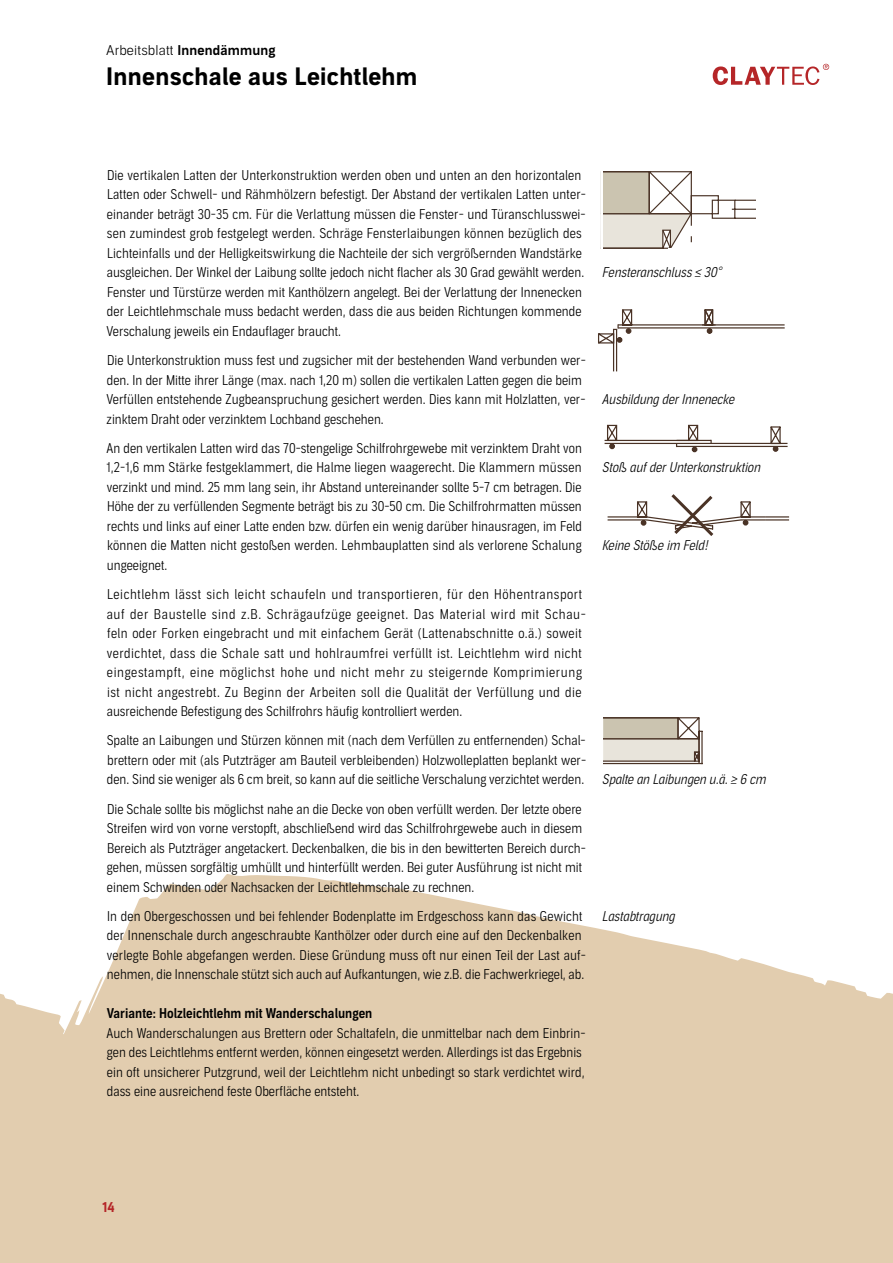
<style>
.page{position:relative;width:893px;height:1263px;background:#fff}
.page>*{position:absolute;margin:0;border:0;box-sizing:border-box;transform-origin:0 0}
.t1{font:700 24px "Aago";letter-spacing:.01em;color:#000}
.t2{font:300 13.5px/19.5px "Aago Condensed";letter-spacing:.005em;color:#000}
.t3{font:300 13.5px/19.5px "Aago Condensed";letter-spacing:.035em;color:#000}
.t4{font:italic 300 13.5px "Aago Condensed";color:#000}
.t5{font:13.5px "Aago Condensed Sm";color:#000}
.t6{font:300 13.5px "Aago";letter-spacing:.01em;color:#000}
.t7{font:700 13.5px "Aago";color:#b52628}
.s1{font-family:"Aago Sm";font-weight:400}
</style>
<div class="page">
<svg style="left:0;top:874px;width:893px;height:389px;background:#e6d4ba"></svg>
<svg style="left:713px;top:64px;width:116px;height:21px"></svg>
<svg style="left:603px;top:717px;width:100px;height:48px;background:#c8c1b5"></svg>
<svg style="left:600px;top:171px;width:156px;height:78px"></svg>
<hr style="left:601px;top:171px;width:1px;height:79px;background:#fff">
<svg style="left:598px;top:309px;width:192px;height:227px"></svg>
<p class="t6" style="left:106px;top:43px;width:171px">Arbeitsblatt <span class="s1">Innendämmung</span></p>
<h1 class="t1" style="left:106px;top:62px;width:313px">Innenschale aus Leichtlehm</h1>
<p class="t2" style="left:107px;top:166px;width:481px">Die vertikalen Latten der Unterkonstruktion werden oben und unten an den horizontalen Latten oder Schwell- und Rähmhölzern befestigt. Der Abstand der vertikalen Latten unter&shy;einander beträgt 30-35 cm. Für die Verlattung müssen die Fenster- und Türanschlusswei&shy;sen zumindest grob festgelegt werden. Schräge Fensterlaibungen können bezüglich des Lichteinfalls und der Helligkeitswirkung die Nachteile der sich vergrößernden Wandstärke ausgleichen. Der Winkel der Laibung sollte jedoch nicht flacher als 30 Grad gewählt werden.<br>Fenster und Türstürze werden mit Kanthölzern angelegt. Bei der Verlattung der Innenecken der Leichtlehmschale muss bedacht werden, dass die aus beiden Richtungen kommende Verschalung jeweils ein Endauflager braucht.</p>
<p class="t2" style="left:107px;top:351px;width:481px">Die Unterkonstruktion muss fest und zugsicher mit der bestehenden Wand verbunden wer&shy;den. In der Mitte ihrer Länge (max. nach 1,20 m) sollen die vertikalen Latten gegen die beim Verfüllen entstehende Zugbeanspruchung gesichert werden. Dies kann mit Holzlatten, ver&shy;zinktem Draht oder verzinktem Lochband geschehen.</p>
<p class="t2" style="left:106px;top:439px;width:477px;text-align:justify">An den vertikalen Latten wird das 70-stengelige Schilfrohrgewebe mit verzinktem Draht von 1,2-1,6 mm Stärke festgeklammert, die Halme liegen waagerecht. Die Klammern müssen verzinkt und mind. 25 mm lang sein, ihr Abstand untereinander sollte 5-7 cm betragen. Die Höhe der zu verfüllenden Segmente beträgt bis zu 30-50 cm. Die Schilfrohrmatten müssen rechts und links auf einer Latte enden bzw. dürfen ein wenig darüber hinausragen, im Feld können die Matten nicht gestoßen werden. Lehmbauplatten sind als verlorene Schalung ungeeignet.</p>
<p class="t3" style="left:107px;top:585px;width:481px">Leichtlehm lässt sich leicht schaufeln und transportieren, für den Höhentransport auf der Baustelle sind z.B. Schrägaufzüge geeignet. Das Material wird mit Schau&shy;feln oder Forken eingebracht und mit einfachem Gerät (Lattenabschnitte o.ä.) soweit verdichtet, dass die Schale satt und hohlraumfrei verfüllt ist. Leichtlehm wird nicht eingestampft, eine möglichst hohe und nicht mehr zu steigernde Komprimierung ist nicht angestrebt. Zu Beginn der Arbeiten soll die Qualität der Verfüllung und die ausreichende Befestigung des Schilfrohrs häufig kontrolliert werden.</p>
<p class="t2" style="left:107px;top:731px;width:481px;text-align:justify">Spalte an Laibungen und Stürzen können mit (nach dem Verfüllen zu entfernenden) Schal&shy;brettern oder mit (als Putzträger am Bauteil verbleibenden) Holzwolleplatten beplankt wer&shy;den. Sind sie weniger als 6 cm breit, so kann auf die seitliche Verschalung verzichtet werden.</p>
<p class="t2" style="left:107px;top:799px;width:481px">Die Schale sollte bis möglichst nahe an die Decke von oben verfüllt werden. Der letzte obere Streifen wird von vorne verstopft, abschließend wird das Schilfrohrgewebe auch in diesem Bereich als Putzträger angetackert. Deckenbalken, die bis in den bewitterten Bereich durch&shy;gehen, müssen sorgfältig umhüllt und hinterfüllt werden. Bei guter Ausführung ist nicht mit einem Schwinden oder Nachsacken der Leichtlehmschale zu rechnen.</p>
<p class="t2" style="left:107px;top:907px;width:479px">In den Obergeschossen und bei fehlender Bodenplatte im Erdgeschoss kann das Gewicht der Innenschale durch angeschraubte Kanthölzer oder durch eine auf den Deckenbalken verlegte Bohle abgefangen werden. Diese Gründung muss oft nur einen Teil der Last auf-- nehmen, die Innenschale stützt sich auch auf Aufkantungen, wie z.B. die Fachwerkriegel, ab.</p>
<p class="t5" style="left:107px;top:1006px;width:267px">Variante: Holzleichtlehm mit Wanderschalungen</p>
<p class="t2" style="left:107px;top:1024px;width:480px">Auch Wanderschalungen aus Brettern oder Schaltafeln, die unmittelbar nach dem Einbrin&shy;gen des Leichtlehms entfernt werden, können eingesetzt werden. Allerdings ist das Ergebnis ein oft unsicherer Putzgrund, weil der Leichtlehm nicht unbedingt so stark verdichtet wird, dass eine ausreichend feste Oberfläche entsteht.</p>
<p class="t4" style="left:602px;top:265px;width:121px">Fensteranschluss ≤ 30°</p>
<p class="t4" style="left:602px;top:391px;width:134px">Ausbildung der Innenecke</p>
<p class="t4" style="left:602px;top:460px;width:160px">Stoß auf der Unterkonstruktion</p>
<p class="t4" style="left:602px;top:538px;width:108px">Keine Stöße im Feld!</p>
<p class="t4" style="left:602px;top:772px;width:165px">Spalte an Laibungen u.ä. ≥ 6 cm</p>
<p class="t4" style="left:602px;top:908px;width:74px">Lastabtragung</p>
<p class="t7" style="left:102px;top:1199px;width:14px">14</p>
</div>
